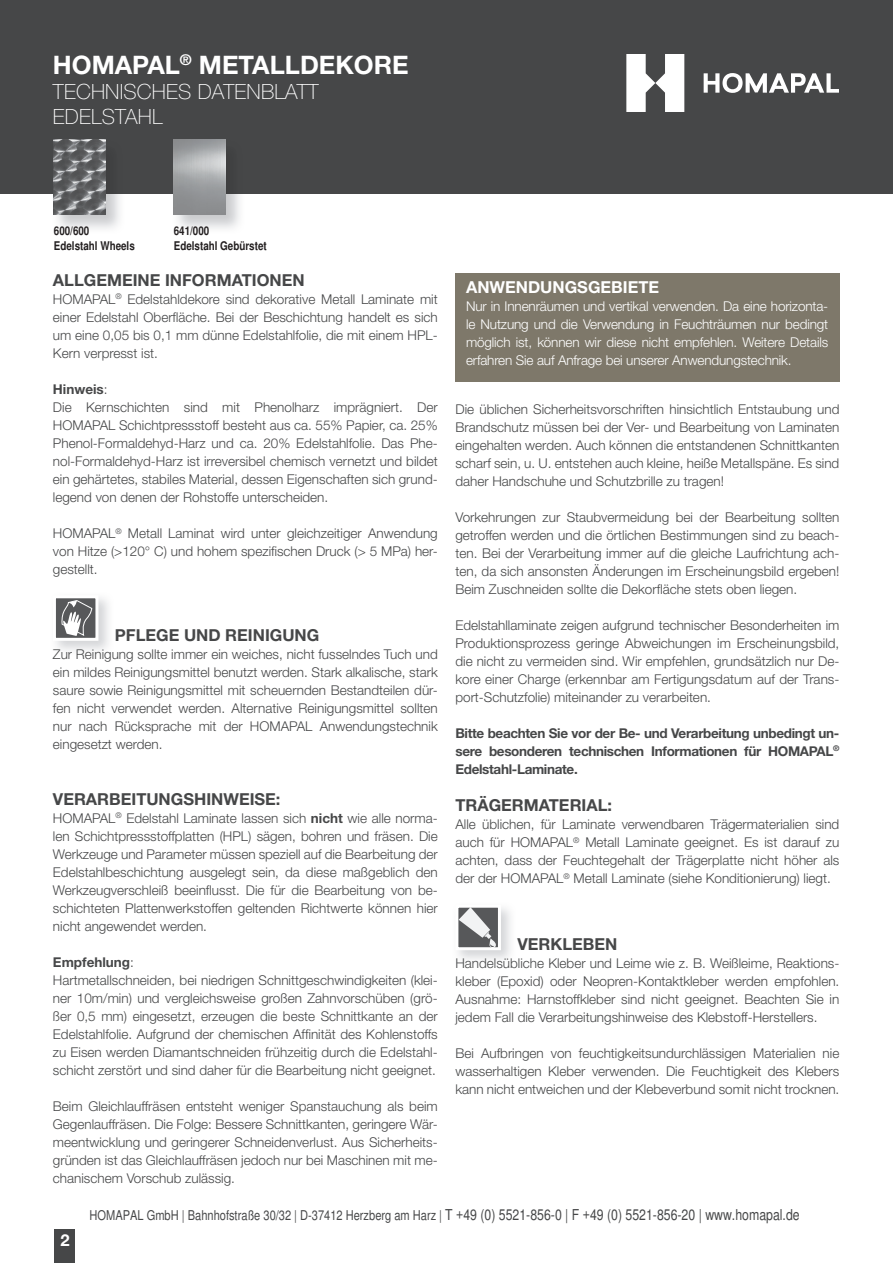
<style>
.page{position:relative;width:893px;height:1263px;background:#fff}
.page>*{position:absolute;margin:0;border:0;box-sizing:border-box;transform-origin:0 0}
.t1{font:700 25.5px "Helvetica Neue";color:#fff}
.t2{font:100 21px/25.2px "Helvetica Neue";letter-spacing:.01em;color:#fff}
.t3{font:700 16.5px "Helvetica Neue";color:#464748}
.t4{font:700 16.5px "Helvetica Neue";color:#fff}
.t5{font:300 13.5px/18px "Helvetica Neue";color:#464748;text-align:justify}
.t6{font:300 13.5px/18px "Helvetica Neue";letter-spacing:-.01em;color:#fff;text-align:justify}
.t7{font:700 13.5px/18px "Helvetica Neue";letter-spacing:-.025em;color:#464748;text-align:justify}
.t8{font:condensed 13.5px "Helvetica";color:#464748}
.t9{font:700 condensed 12px/14.4px "Helvetica";color:#231f20}
.t10{font:condensed 12px "Helvetica";color:#fff}
.s1{font-weight:700}
.s2{font-size:15px}
</style>
<div class="page">
<div style="left:54px;top:1229px;width:20px;height:34px;background:#464748"></div>
<div style="left:0;top:0;width:893px;height:193px;background:#464748"></div>
<svg style="left:704px;top:73px;width:135px;height:20px"></svg>
<svg style="left:626px;top:54px;width:58px;height:58px"></svg>
<svg style="left:459px;top:909px;width:38px;height:37px"></svg>
<div style="left:455px;top:905px;width:46px;height:45px;border:3px solid #fff"></div>
<img style="left:56px;top:598px;width:53px;height:53px">
<div style="left:54px;top:597px;width:43px;height:42px;background:#57585a"></div>
<svg style="left:61px;top:601px;width:32px;height:35px"></svg>
<div style="left:53px;top:595px;width:45px;height:46px;border:3px solid #fff"></div>
<div style="left:455px;top:273px;width:385px;height:109px;background:#7e786a"></div>
<img style="left:52px;top:139px;width:73px;height:90px">
<img style="left:54px;top:139px;width:52px;height:76px">
<img style="left:172px;top:139px;width:73px;height:90px">
<img style="left:174px;top:139px;width:52px;height:76px">
<h1 class="t1" style="left:53px;top:49px;width:357px">HOMAPAL<sup>®</sup> METALLDEKORE</h1>
<h2 class="t2" style="left:53px;top:79px;width:267px">TECHNISCHES DATENBLATT<br>EDELSTAHL</h2>
<p class="t9" style="left:54px;top:224px;width:82px">600/600<br>Edelstahl Wheels</p>
<p class="t9" style="left:174px;top:224px;width:94px">641/000<br>Edelstahl Gebürstet</p>
<p class="t3" style="left:53px;top:270px;width:253px">ALLGEMEINE INFORMATIONEN</p>
<p class="t5" style="left:53px;top:290px;width:386px">HOMAPAL<sup>®</sup> Edelstahldekore sind dekorative Metall Laminate mit einer Edelstahl Oberfläche. Bei der Beschichtung handelt es sich um eine 0,05 bis 0,1 mm dünne Edelstahlfolie, die mit einem HPL-Kern verpresst ist.</p>
<p class="t5" style="left:53px;top:380px;width:386px;text-align:left"><span class="s1">Hinweis</span>:<br>Die Kernschichten sind mit Phenolharz imprägniert. Der HOMAPAL Schichtpressstoff besteht aus ca. 55% Papier, ca. 25% Phenol-Formaldehyd-Harz und ca. 20% Edelstahlfolie. Das Phe&shy;nol-Formaldehyd-Harz ist irreversibel chemisch vernetzt und bildet ein gehärtetes, stabiles Material, dessen Eigenschaften sich grund&shy;legend von denen der Rohstoffe unterscheiden.</p>
<p class="t5" style="left:53px;top:524px;width:386px">HOMAPAL<sup>®</sup> Metall Laminat wird unter gleichzeitiger Anwendung von Hitze (&gt;120° C) und hohem spezifischen Druck (&gt; 5 MPa) her&shy;gestellt.</p>
<p class="t3" style="left:115px;top:625px;width:206px">PFLEGE UND REINIGUNG</p>
<p class="t5" style="left:53px;top:645px;width:386px">Zur Reinigung sollte immer ein weiches, nicht fusselndes Tuch und ein mildes Reinigungsmittel benutzt werden. Stark alkalische, stark saure sowie Reinigungsmittel mit scheuernden Bestandteilen dür&shy;fen nicht verwendet werden. Alternative Reinigungsmittel sollten nur nach Rücksprache mit der HOMAPAL Anwendungstechnik eingesetzt werden.</p>
<p class="t3" style="left:53px;top:788px;width:229px">VERARBEITUNGSHINWEISE:</p>
<p class="t5" style="left:53px;top:808px;width:386px">HOMAPAL<sup>®</sup> Edelstahl Laminate lassen sich <span class="s1">nicht</span> wie alle norma&shy;len Schichtpressstoffplatten (HPL) sägen, bohren und fräsen. Die Werkzeuge und Parameter müssen speziell auf die Bearbeitung der Edelstahlbeschichtung ausgelegt sein, da diese maßgeblich den Werkzeugverschleiß beeinflusst. Die für die Bearbeitung von be&shy;schichteten Plattenwerkstoffen geltenden Richtwerte können hier nicht angewendet werden.</p>
<p class="t5" style="left:53px;top:952px;width:386px;text-align:left"><span class="s1">Empfehlung</span>:<br>Hartmetallschneiden, bei niedrigen Schnittgeschwindigkeiten (klei&shy;ner 10m/min) und vergleichsweise großen Zahnvorschüben (grö&shy;ßer 0,5 mm) eingesetzt, erzeugen die beste Schnittkante an der Edelstahlfolie. Aufgrund der chemischen Affinität des Kohlenstoffs zu Eisen werden Diamantschneiden frühzeitig durch die Edelstahl&shy;schicht zerstört und sind daher für die Bearbeitung nicht geeignet.</p>
<p class="t5" style="left:53px;top:1096px;width:386px">Beim Gleichlauffräsen entsteht weniger Spanstauchung als beim Gegenlauffräsen. Die Folge: Bessere Schnittkanten, geringere Wär&shy;meentwicklung und geringerer Schneidenverlust. Aus Sicherheits&shy;gründen ist das Gleichlauffräsen jedoch nur bei Maschinen mit me&shy;chanischem Vorschub zulässig.</p>
<p class="t4" style="left:466px;top:277px;width:195px">ANWENDUNGSGEBIETE</p>
<p class="t6" style="left:466px;top:297px;width:364px">Nur in Innenräumen und vertikal verwenden. Da eine horizonta&shy;le Nutzung und die Verwendung in Feuchträumen nur bedingt möglich ist, können wir diese nicht empfehlen. Weitere Details erfahren Sie auf Anfrage bei unserer Anwendungstechnik.</p>
<p class="t5" style="left:455px;top:399px;width:385px">Die üblichen Sicherheitsvorschriften hinsichtlich Entstaubung und Brandschutz müssen bei der Ver- und Bearbeitung von Laminaten eingehalten werden. Auch können die entstandenen Schnittkanten scharf sein, u. U. entstehen auch kleine, heiße Metallspäne. Es sind daher Handschuhe und Schutzbrille zu tragen!</p>
<p class="t5" style="left:455px;top:507px;width:385px">Vorkehrungen zur Staubvermeidung bei der Bearbeitung sollten getroffen werden und die örtlichen Bestimmungen sind zu beach&shy;ten. Bei der Verarbeitung immer auf die gleiche Laufrichtung ach&shy;ten, da sich ansonsten Änderungen im Erscheinungsbild ergeben!<br>Beim Zuschneiden sollte die Dekorfläche stets oben liegen.</p>
<p class="t5" style="left:455px;top:615px;width:385px">Edelstahllaminate zeigen aufgrund technischer Besonderheiten im Produktionsprozess geringe Abweichungen im Erscheinungsbild, die nicht zu vermeiden sind. Wir empfehlen, grundsätzlich nur De&shy;kore einer Charge (erkennbar am Fertigungsdatum auf der Trans&shy;port-Schutzfolie) miteinander zu verarbeiten.</p>
<p class="t7" style="left:455px;top:723px;width:385px">Bitte beachten Sie vor der Be- und Verarbeitung unbedingt un&shy;sere besonderen technischen Informationen für HOMAPAL<sup>® </sup>Edelstahl-Laminate.</p>
<p class="t3" style="left:455px;top:795px;width:158px">TRÄGERMATERIAL:</p>
<p class="t5" style="left:455px;top:815px;width:385px">Alle üblichen, für Laminate verwendbaren Trägermaterialien sind auch für HOMAPAL<sup>®</sup> Metall Laminate geeignet. Es ist darauf zu achten, dass der Feuchtegehalt der Trägerplatte nicht höher als der der HOMAPAL<sup>®</sup> Metall Laminate (siehe Konditionierung) liegt.</p>
<p class="t3" style="left:517px;top:934px;width:101px">VERKLEBEN</p>
<p class="t5" style="left:455px;top:954px;width:385px">Handelsübliche Kleber und Leime wie z. B. Weißleime, Reaktions&shy;kleber (Epoxid) oder Neopren-Kontaktkleber werden empfohlen.<br>Ausnahme: Harnstoffkleber sind nicht geeignet. Beachten Sie in jedem Fall die Verarbeitungshinweise des Klebstoff-Herstellers.</p>
<p class="t5" style="left:455px;top:1044px;width:385px">Bei Aufbringen von feuchtigkeitsundurchlässigen Materialien nie wasserhaltigen Kleber verwenden. Die Feuchtigkeit des Klebers kann nicht entweichen und der Klebeverbund somit nicht trocknen.</p>
<p class="t10" style="left:61px;top:1231px;width:7px">2</p>
<p class="t4" style="left:61px;top:1230px;width:11px">2</p>
<p class="t8" style="left:90px;top:1207px;width:712px">HOMAPAL GmbH | Bahnhofstraße 30/32 | D-37412 Herzberg am Harz | <span class="s2">T +49 (0) 5521-856-0 | F +49 (0) 5521-856-20 | www.homapal.de</span></p>
</div>
